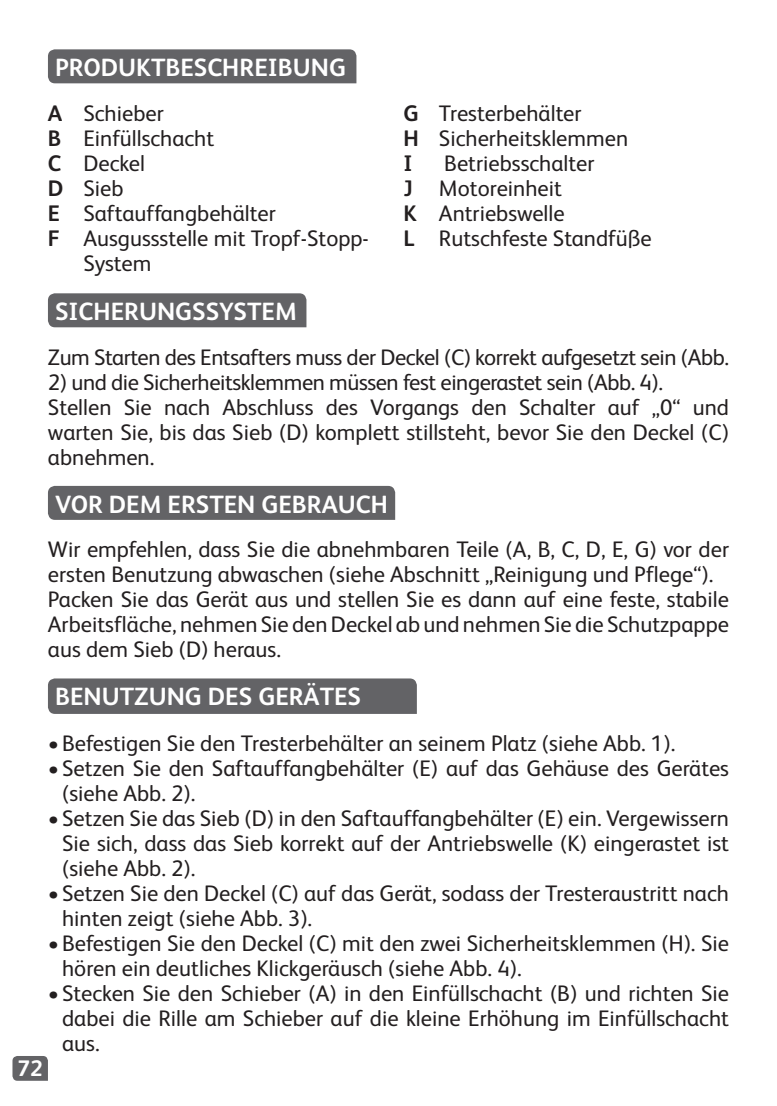
<style>
.page{position:relative;width:777px;height:1106px;background:#fff}
.page>*{position:absolute;margin:0;border:0;box-sizing:border-box;transform-origin:0 0}
.t1{font:700 25px "FS Albert";color:#fff}
.t2{font:22.5px/25px "FS Albert";color:#231f20}
.t3{font:22.5px "FS Albert";letter-spacing:-.02em;color:#231f20}
.t4{font:700 22.5px "FS Albert";color:#fff}
.s1{font-weight:700}
</style>
<div class="page">
<svg style="left:12px;top:1056px;width:36px;height:24px"></svg>
<div style="left:48px;top:49px;width:308px;height:34px;background:#636366"></div>
<div style="left:48px;top:293px;width:258px;height:34px;background:#636366"></div>
<div style="left:48px;top:486px;width:347px;height:34px;background:#636366"></div>
<div style="left:48px;top:678px;width:368px;height:36px;background:#636366"></div>
<p class="t1" style="left:55px;top:51px;width:292px">PRODUKTBESCHREIBUNG</p>
<p class="t2" style="left:48px;top:100px;width:117px"><span class="s1">A</span> Schieber</p>
<p class="t2" style="left:48px;top:125px;width:168px"><span class="s1">B</span> Einfüllschacht</p>
<p class="t2" style="left:48px;top:150px;width:99px"><span class="s1">C</span> Deckel</p>
<p class="t2" style="left:48px;top:175px;width:77px"><span class="s1">D</span> Sieb</p>
<p class="t2" style="left:48px;top:200px;width:229px"><span class="s1">E</span> Saftauffangbehälter</p>
<p class="t2" style="left:48px;top:225px;width:322px"><span class="s1">F</span> Ausgussstelle mit Tropf-Stopp-</p>
<p class="t2" style="left:83px;top:250px;width:70px">System</p>
<p class="t2" style="left:403px;top:100px;width:226px"><span class="s1">G</span> Tresterbehälter<br><span class="s1">H</span> Sicherheitsklemmen<br><span class="s1">I</span></p>
<p class="t2" style="left:403px;top:150px;width:249px;text-indent:41px">Betriebsschalter<br><span class="s1">J</span> Motoreinheit<br><span class="s1">K</span> Antriebswelle<br><span class="s1">L</span> Rutschfeste Standfüße</p>
<p class="t1" style="left:55px;top:295px;width:243px">SICHERUNGSSYSTEM</p>
<p class="t3" style="left:48px;top:344px;width:682px">Zum Starten des Entsafters muss der Deckel (C) korrekt aufgesetzt sein (Abb.</p>
<p class="t2" style="left:48px;top:369px;width:682px">2) und die Sicherheitsklemmen müssen fest eingerastet sein (Abb. 4).<br>Stellen Sie nach Abschluss des Vorgangs den Schalter auf „0“ und warten Sie, bis das Sieb (D) komplett stillsteht, bevor Sie den Deckel (C) abnehmen.</p>
<p class="t1" style="left:55px;top:487px;width:334px">VOR DEM ERSTEN GEBRAUCH</p>
<p class="t2" style="left:48px;top:537px;width:682px">Wir empfehlen, dass Sie die abnehmbaren Teile (A, B, C, D, E, G) vor der ersten Benutzung abwaschen (siehe Abschnitt „Reinigung und Pflege“).<br>Packen Sie das Gerät aus und stellen Sie es dann auf eine feste, stabile Arbeitsfläche, nehmen Sie den Deckel ab und nehmen Sie die Schutzpappe aus dem Sieb (D) heraus.</p>
<p class="t4" style="left:18px;top:1053px;width:27px">72</p>
<p class="t1" style="left:55px;top:679px;width:307px">BENUTZUNG DES GERÄTES</p>
<p class="t2" style="left:48px;top:731px;width:628px">•Befestigen Sie den Tresterbehälter an seinem Platz (siehe Abb. 1).</p>
<p class="t2" style="left:62px;top:756px;width:668px;text-indent:-14px">•Setzen Sie den Saftauffangbehälter (E) auf das Gehäuse des Gerätes (siehe Abb. 2).</p>
<p class="t2" style="left:62px;top:806px;width:668px;text-align:justify;text-indent:-14px">•Setzen Sie das Sieb (D) in den Saftauffangbehälter (E) ein. Vergewissern Sie sich, dass das Sieb korrekt auf der Antriebswelle (K) eingerastet ist (siehe Abb. 2).</p>
<p class="t2" style="left:62px;top:881px;width:668px;text-indent:-14px">•Setzen Sie den Deckel (C) auf das Gerät, sodass der Tresteraustritt nach hinten zeigt (siehe Abb. 3).</p>
<p class="t2" style="left:62px;top:931px;width:668px;text-indent:-14px">•Befestigen Sie den Deckel (C) mit den zwei Sicherheitsklemmen (H). Sie hören ein deutliches Klickgeräusch (siehe Abb. 4).</p>
<p class="t2" style="left:62px;top:981px;width:668px;text-align:justify;text-indent:-14px">•Stecken Sie den Schieber (A) in den Einfüllschacht (B) und richten Sie dabei die Rille am Schieber auf die kleine Erhöhung im Einfüllschacht aus.</p>
</div>
